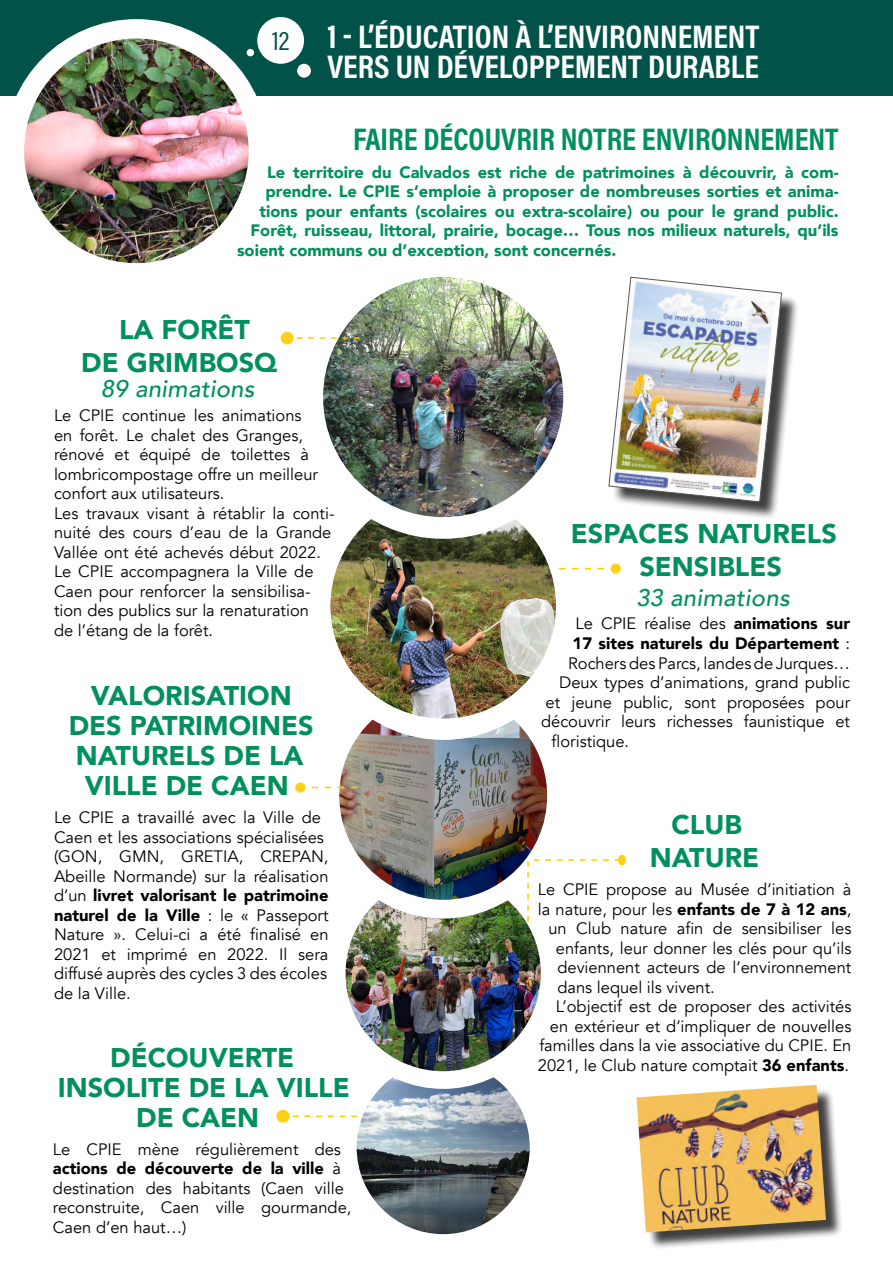
<style>
.page{position:relative;width:893px;height:1263px;background:#fff}
.page>*{position:absolute;margin:0;border:0;box-sizing:border-box;transform-origin:0 0}
.t1{font:700 33px/30px "Acumin Pro Cond";color:#fff;text-align:right}
.t2{font:700 31.5px "Acumin Pro Cond";color:#00905b}
.t3{font:900 27px/30px "Avenir";color:#00905b;text-align:center}
.t4{font:italic 500 24px "Avenir";letter-spacing:.01em;color:#00905b}
.t5{font:16.5px/19.5px "Avenir";color:#000}
.t6{font:900 16.5px "Avenir";color:#00905b}
.t7{font:900 16.5px "Avenir";color:#000}
.s1{font-weight:400;font-size:27px;color:#015249}
.s2{font-weight:900}
.s3{font-weight:400}
</style>
<div class="page">
<img style="left:357px;top:1077px;width:173px;height:157px">
<div style="left:328px;top:859px;width:230px;height:230px;background:#fff;border-radius:50%"></div>
<img style="left:345px;top:876px;width:196px;height:195px;border-radius:98px">
<div style="left:321px;top:674px;width:244px;height:244px;background:#fff;border-radius:50%"></div>
<img style="left:339px;top:720px;width:208px;height:180px">
<div style="left:0;top:0;width:893px;height:96px;background:#015249"></div>
<div style="left:257px;top:17px;width:47px;height:47px;background:#fff;border-radius:50%"></div>
<div style="left:297px;top:64px;width:14px;height:14px;background:#fff;border-radius:50%"></div>
<div style="left:247px;top:49px;width:7px;height:7px;background:#fff;border-radius:50%"></div>
<div style="left:310px;top:474px;width:266px;height:266px;background:#fff;border-radius:50%"></div>
<img style="left:330px;top:493px;width:226px;height:225px;border-radius:113px">
<div style="left:302px;top:256px;width:282px;height:283px;background:#fff;border-radius:50%"></div>
<img style="left:323px;top:277px;width:240px;height:240px;border-radius:120px">
<div style="left:4px;top:19px;width:264px;height:264px;background:#fff;border-radius:50%"></div>
<img style="left:24px;top:39px;width:225px;height:224px;border-radius:112px">
<div style="left:611px;top:280px;width:189px;height:240px;background:#000;opacity:.75"></div>
<img style="left:608px;top:277px;width:174px;height:225px">
<div style="left:639px;top:1087px;width:204px;height:163px;background:#000;opacity:.75"></div>
<img style="left:636px;top:1085px;width:190px;height:147px">
<div style="left:618px;top:855px;width:8px;height:10px;background:#ffd014;border-radius:50%"></div>
<svg style="left:292px;top:1115px;width:65px;height:2px"></svg>
<div style="left:276px;top:1110px;width:14px;height:13px;background:#ffd014;border-radius:50%"></div>
<svg style="left:296px;top:337px;width:64px;height:2px"></svg>
<div style="left:281px;top:332px;width:13px;height:12px;background:#ffd014;border-radius:50%"></div>
<svg style="left:305px;top:787px;width:52px;height:1px"></svg>
<div style="left:295px;top:782px;width:10px;height:11px;background:#ffd014;border-radius:50%"></div>
<svg style="left:559px;top:568px;width:52px;height:1px"></svg>
<div style="left:611px;top:563px;width:10px;height:11px;background:#ffd014;border-radius:50%"></div>
<svg style="left:527px;top:859px;width:93px;height:62px"></svg>
<h1 class="t1" style="left:272px;top:20px;width:489px"><span class="s1">12</span> 1 - L’ÉDUCATION À L’ENVIRONNEMENT<br>VERS UN DÉVELOPPEMENT DURABLE</h1>
<h2 class="t2" style="left:353px;top:118px;width:487px">FAIRE DÉCOUVRIR NOTRE ENVIRONNEMENT</h2>
<p class="t6" style="left:267px;top:158px;width:573px">Le territoire du Calvados est riche de patrimoines à découvrir, à com-</p>
<p class="t6" style="left:265px;top:177px;width:575px">prendre. Le CPIE s’emploie à proposer de nombreuses sorties et anima-</p>
<p class="t6" style="left:259px;top:197px;width:581px">tions pour enfants (scolaires ou extra-scolaire) ou pour le grand public.</p>
<p class="t6" style="left:250px;top:216px;width:589px">Forêt, ruisseau, littoral, prairie, bocage… Tous nos milieux naturels, qu’ils</p>
<p class="t6" style="left:237px;top:236px;width:381px">soient communs ou d’exception, sont concernés.</p>
<h3 class="t3" style="left:81px;top:312px;width:197px;line-height:33px">LA FORÊT<br>DE GRIMBOSQ</h3>
<h3 class="t4" style="left:101px;top:375px;width:155px">89 animations</h3>
<p class="t5" style="left:54px;top:406px;width:282px">Le CPIE continue les animations<br>en forêt. Le chalet des Granges, rénové et équipé de toilettes à lombricompostage offre un meilleur confort aux utilisateurs.<br>Les travaux visant à rétablir la conti&shy;nuité des cours d’eau de la Grande<br>Vallée ont été achevés début 2022.<br>Le CPIE accompagnera la Ville de<br>Caen pour renforcer la sensibilisa&shy;tion des publics sur la renaturation<br>de l’étang de la forêt.</p>
<h3 class="t3" style="left:69px;top:680px;width:246px">VALORISATION<br>DES PATRIMOINES<br>NATURELS DE LA<br>VILLE DE CAEN</h3>
<p class="t5" style="left:54px;top:808px;width:276px">Le CPIE a travaillé avec la Ville de<br>Caen et les associations spécialisées (GON, GMN, GRETIA, CREPAN,<br>Abeille Normande) sur la réalisation d’un <span class="s2">livret valorisant le patrimoine naturel de la Ville</span> : le « Passeport<br>Nature ». Celui-ci a été finalisé en<br>2021 et imprimé en 2022. Il sera diffusé auprès des cycles 3 des écoles de la Ville.</p>
<h3 class="t3" style="left:58px;top:1042px;width:293px">DÉCOUVERTE<br>INSOLITE DE LA VILLE<br>DE CAEN</h3>
<p class="t5" style="left:53px;top:1139px;width:300px">Le CPIE mène régulièrement des <span class="s2">actions de découverte de la ville</span> à destination des habitants (Caen ville reconstruite, Caen ville gourmande,<br>Caen d’en haut…)</p>
<h3 class="t3" style="left:571px;top:516px;width:268px;line-height:33px">ESPACES NATURELS<br>SENSIBLES</h3>
<h3 class="t4" style="left:636px;top:583px;width:155px">33 animations</h3>
<p class="t5" style="left:576px;top:614px;width:276px">Le CPIE réalise des <span class="s2">animations sur</span></p>
<p class="t7" style="left:573px;top:629px;width:279px">17 sites naturels du Département <span class="s3">:</span></p>
<p class="t5" style="left:568px;top:653px;width:283px">Rochers des Parcs, landes de Jurques…</p>
<p class="t5" style="left:559px;top:673px;width:293px">Deux types d’animations, grand public</p>
<p class="t5" style="left:546px;top:692px;width:306px">et jeune public, sont proposées pour</p>
<p class="t5" style="left:541px;top:712px;width:310px">découvrir leurs richesses faunistique et</p>
<p class="t5" style="left:552px;top:731px;width:79px">floristique.</p>
<h3 class="t3" style="left:650px;top:808px;width:111px;line-height:33px">CLUB<br>NATURE</h3>
<p class="t5" style="left:538px;top:880px;width:315px">Le CPIE propose au Musée d’initiation à</p>
<p class="t5" style="left:538px;top:900px;width:315px">la nature, pour les <span class="s2">enfants de 7 à 12 ans</span>,</p>
<p class="t5" style="left:548px;top:919px;width:305px">un Club nature afin de sensibiliser les</p>
<p class="t5" style="left:556px;top:939px;width:297px">enfants, leur donner les clés pour qu’ils</p>
<p class="t5" style="left:557px;top:958px;width:295px">deviennent acteurs de l’environnement</p>
<p class="t5" style="left:557px;top:978px;width:159px">dans lequel ils vivent.</p>
<p class="t5" style="left:556px;top:997px;width:297px">L’objectif est de proposer des activités</p>
<p class="t5" style="left:550px;top:1017px;width:303px">en extérieur et d’impliquer de nouvelles</p>
<p class="t5" style="left:539px;top:1036px;width:314px">familles dans la vie associative du CPIE. En</p>
<p class="t5" style="left:538px;top:1056px;width:313px">2021, le Club nature comptait <span class="s2">36 enfants</span>.</p>
</div>
